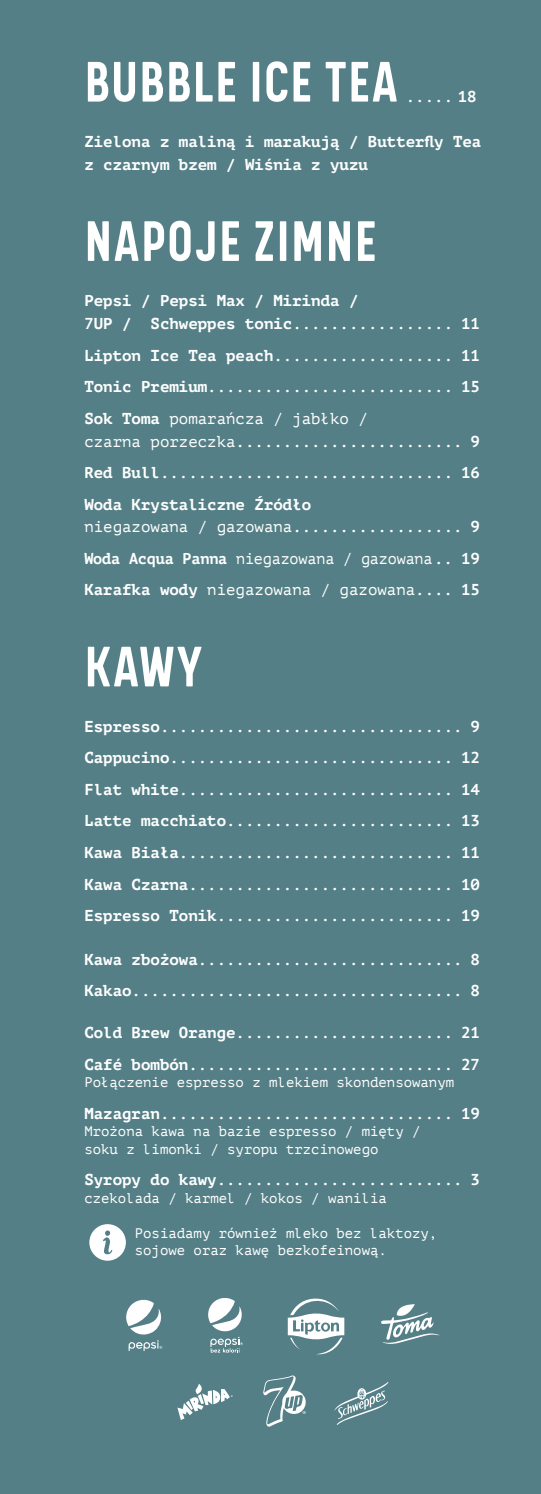
<style>
.page{position:relative;width:541px;height:1494px;background:#fff}
.page>*{position:absolute;margin:0;border:0;box-sizing:border-box;transform-origin:0 0}
.t1{font:700 56px "Kelpt A3";letter-spacing:.02em;color:#fff}
.t2{font:700 15.75px/22.8px "PT Mono";color:#fff}
.t3{font:15.75px "PT Mono";color:#fff}
.t4{font:15.75px "PT Mono";color:#fff;scale:.96 1}
.t5{font:14px "PT Mono";color:#fff}
.s1{font-weight:700}
.s2{font-weight:400}
</style>
<div class="page">
<div style="left:0;top:0;width:541px;height:1493px;background:#547f86"></div>
<svg style="left:89px;top:1224px;width:37px;height:36px"></svg>
<svg style="left:381px;top:1304px;width:58px;height:39px"></svg>
<svg style="left:288px;top:1298px;width:56px;height:56px"></svg>
<svg style="left:126px;top:1299px;width:36px;height:51px"></svg>
<svg style="left:208px;top:1298px;width:35px;height:54px"></svg>
<svg style="left:177px;top:1384px;width:56px;height:35px"></svg>
<svg style="left:334px;top:1382px;width:54px;height:42px"></svg>
<svg style="left:263px;top:1375px;width:43px;height:51px"></svg>
<p class="t1" style="left:84px;top:47px;width:315px">BUBBLE ICE TEA</p>
<p class="t2" style="left:406px;top:85px;width:72px">..... 18</p>
<p class="t2" style="left:84px;top:130px;width:398px">Zielona z maliną i marakują / Butterfly Tea z czarnym bzem / Wiśnia z yuzu</p>
<p class="t1" style="left:84px;top:207px;width:294px">NAPOJE ZIMNE</p>
<p class="t2" style="left:84px;top:289px;width:276px">Pepsi / Pepsi Max / Mirinda /</p>
<p class="t2" style="left:84px;top:312px;width:397px">7UP / Schweppes tonic................. 11</p>
<p class="t2" style="left:84px;top:344px;width:397px">Lipton Ice Tea peach................... 11</p>
<p class="t2" style="left:84px;top:375px;width:397px">Tonic Premium.......................... 15</p>
<p class="t3" style="left:84px;top:409px;width:285px"><span class="s1">Sok Toma</span> pomarańcza / jabłko /</p>
<p class="t2" style="left:84px;top:429px;width:397px"><span class="s2">czarna porzeczka</span>........................ 9</p>
<p class="t2" style="left:84px;top:461px;width:397px">Red Bull............................... 16</p>
<p class="t2" style="left:84px;top:492px;width:228px">Woda Krystaliczne Źródło</p>
<p class="t3" style="left:84px;top:518px;width:397px">niegazowana / gazowana<span class="s1">.................. 9</span></p>
<p class="t4" style="left:84px;top:549px;width:413px"><span class="s1">Woda Acqua Panna</span> niegazowana / gazowana<span class="s1">.. 19</span></p>
<p class="t3" style="left:84px;top:581px;width:397px"><span class="s1">Karafka wody</span> niegazowana / gazowana<span class="s1">.... 15</span></p>
<p class="t1" style="left:84px;top:632px;width:120px">KAWY</p>
<p class="t2" style="left:84px;top:715px;width:397px">Espresso................................ 9</p>
<p class="t2" style="left:84px;top:746px;width:397px">Cappucino.............................. 12</p>
<p class="t2" style="left:84px;top:778px;width:397px">Flat white............................. 14</p>
<p class="t2" style="left:84px;top:809px;width:397px">Latte macchiato........................ 13</p>
<p class="t2" style="left:84px;top:841px;width:397px">Kawa Biała............................. 11</p>
<p class="t2" style="left:84px;top:872px;width:397px">Kawa Czarna............................ 10</p>
<p class="t2" style="left:84px;top:904px;width:397px">Espresso Tonik......................... 19</p>
<p class="t2" style="left:84px;top:947px;width:397px">Kawa zbożowa............................ 8</p>
<p class="t2" style="left:84px;top:979px;width:397px">Kakao................................... 8</p>
<p class="t2" style="left:84px;top:1021px;width:397px">Cold Brew Orange....................... 21</p>
<p class="t2" style="left:84px;top:1052px;width:397px">Café bombón............................ 27</p>
<p class="t5" style="left:84px;top:1074px;width:371px">Połączenie espresso z mlekiem skondensowanym</p>
<p class="t2" style="left:84px;top:1101px;width:397px">Mazagran............................... 19</p>
<p class="t5" style="left:84px;top:1123px;width:338px">Mrożona kawa na bazie espresso / mięty /</p>
<p class="t5" style="left:84px;top:1140px;width:296px">soku z limonki / syropu trzcinowego</p>
<p class="t2" style="left:84px;top:1168px;width:397px">Syropy do kawy.......................... 3</p>
<p class="t5" style="left:84px;top:1189px;width:304px">czekolada / karmel / kokos / wanilia</p>
<p class="t5" style="left:135px;top:1224px;width:304px">Posiadamy również mleko bez laktozy,</p>
<p class="t5" style="left:135px;top:1242px;width:254px">sojowe oraz kawę bezkofeinową.</p>
</div>
